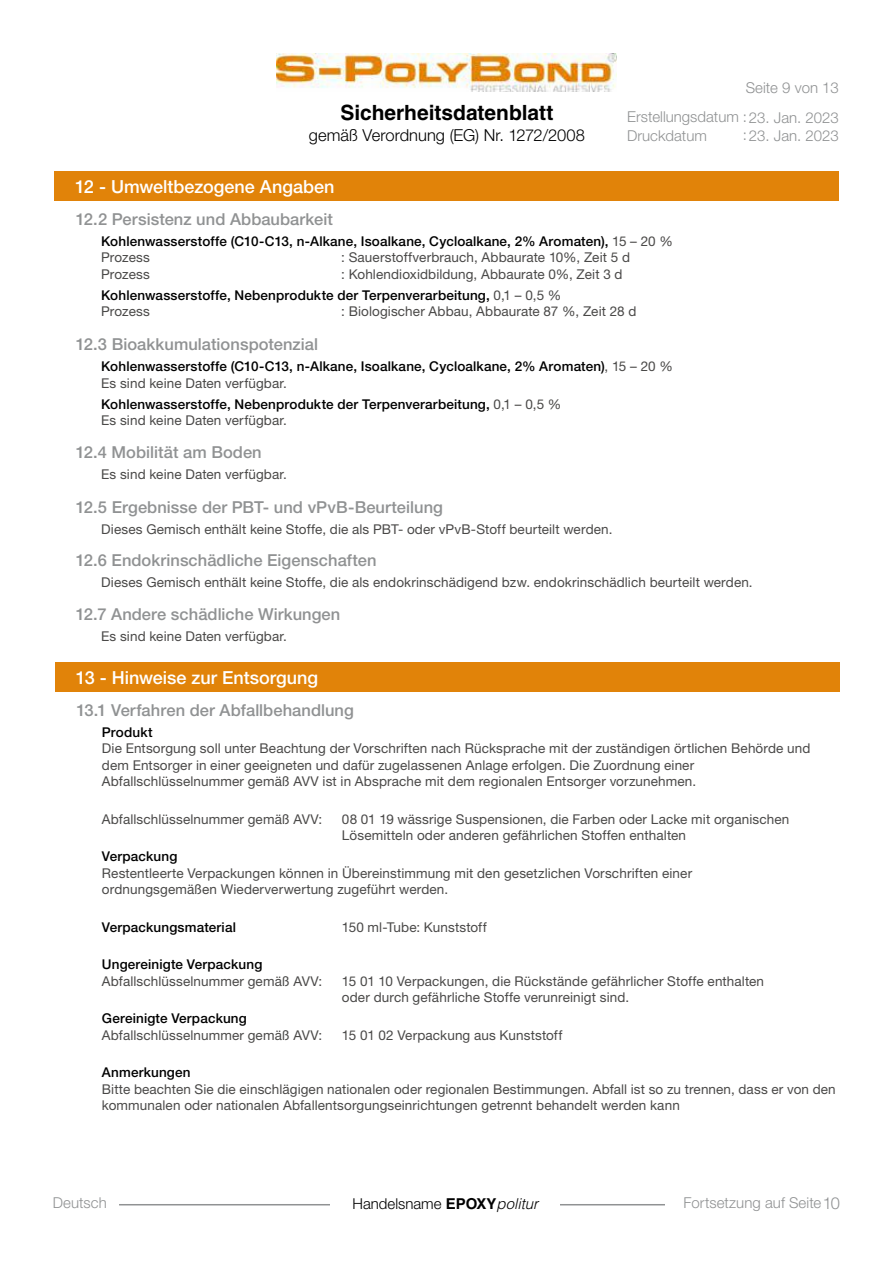
<style>
.page{position:relative;width:893px;height:1263px;background:#fff}
.page>*{position:absolute;margin:0;border:0;box-sizing:border-box;transform-origin:0 0}
.t1{font:700 21px "Helvetica LT Std";color:#000}
.t2{font:500 18px "Helvetica Neue LT Std";color:#fff}
.t3{font:500 16.5px "Helvetica Neue LT Std";letter-spacing:.005em;color:#909293}
.t4{font:300 16.5px "Helvetica Neue LT Std";color:#000}
.t5{font:300 15px/29.5px "Helvetica Neue LT Std";color:#909293;text-align:right}
.t6{font:300 15px "Helvetica Neue LT Std";color:#000}
.t7{font:13.5px/16.5px "Helvetica Neue LT Std";letter-spacing:.01em;color:#4a4948}
.t8{font:500 13.5px/16.5px "Helvetica Neue LT Std";letter-spacing:.01em;color:#000}
.s1{font-weight:400;color:#4a4948}
.s2{font-family:"Helvetica LT Std";font-weight:700}
.s3{font-family:"Helvetica LT Std";font-style:italic}
.s4{font-size:16.5px}
</style>
<div class="page">
<img style="left:276px;top:53px;width:341px;height:39px">
<hr style="left:119px;top:1204px;width:720px;height:1px;background:#909293">
<div style="left:331px;top:1198px;width:229px;height:30px;background:#fff"></div>
<div style="left:666px;top:1198px;width:173px;height:20px;background:#fff"></div>
<div style="left:54px;top:172px;width:785px;height:29px;background:#e18309"></div>
<div style="left:55px;top:662px;width:785px;height:30px;background:#e18309"></div>
<h1 class="t1" style="left:340px;top:100px;width:215px">Sicherheitsdatenblatt</h1>
<p class="t4" style="left:309px;top:125px;width:278px">gemäß Verordnung (EG) Nr. 1272/2008</p>
<h2 class="t2" style="left:75px;top:176px;width:261px">12 - Umweltbezogene Angaben</h2>
<p class="t5" style="left:627px;top:72px;width:213px">Seite 9 von 13<br>Erstellungsdatum :23. Jan. 2023</p>
<p class="t5" style="left:627px;top:120px;width:81px">Druckdatum</p>
<p class="t5" style="left:743px;top:120px;width:98px">:23. Jan. 2023</p>
<p class="t3" style="left:76px;top:209px;width:259px">12.2 Persistenz und Abbaubarkeit</p>
<p class="t8" style="left:101px;top:233px;width:573px">Kohlenwasserstoffe (C10-C13, n-Alkane, Isoalkane, Cycloalkane, 2% Aromaten), <span class="s1">15 – 20 %<br>Prozess</span></p>
<p class="t7" style="left:341px;top:249px;width:290px">: Sauerstoffverbrauch, Abbaurate 10%, Zeit 5 d</p>
<p class="t8" style="left:101px;top:263px;width:523px;line-height:21px;text-indent:240px"><span class="s1">: Kohlendioxidbildung, Abbaurate 0%, Zeit 3 d<br></span>Kohlenwasserstoffe, Nebenprodukte der Terpenverarbeitung, <span class="s1">0,1 – 0,5 %</span></p>
<p class="t7" style="left:101px;top:303px;width:50px">Prozess</p>
<p class="t7" style="left:341px;top:303px;width:297px">: Biologischer Abbau, Abbaurate 87 %, Zeit 28 d</p>
<p class="t7" style="left:101px;top:266px;width:50px">Prozess</p>
<p class="t3" style="left:76px;top:335px;width:244px">12.3 Bioakkumulationspotenzial</p>
<p class="t8" style="left:101px;top:358px;width:573px">Kohlenwasserstoffe (C10-C13, n-Alkane, Isoalkane, Cycloalkane, 2% Aromaten)<span class="s1">, 15 – 20 %<br>Es sind keine Daten verfügbar.</span></p>
<p class="t8" style="left:101px;top:396px;width:462px">Kohlenwasserstoffe, Nebenprodukte der Terpenverarbeitung, <span class="s1">0,1 – 0,5 %<br>Es sind keine Daten verfügbar.</span></p>
<p class="t3" style="left:76px;top:443px;width:188px">12.4 Mobilität am Boden</p>
<p class="t7" style="left:101px;top:466px;width:187px">Es sind keine Daten verfügbar.</p>
<p class="t3" style="left:76px;top:497px;width:369px">12.5 Ergebnisse der PBT- und vPvB-Beurteilung</p>
<p class="t7" style="left:101px;top:521px;width:513px">Dieses Gemisch enthält keine Stoffe, die als PBT- oder vPvB-Stoff beurteilt werden.</p>
<p class="t3" style="left:76px;top:550px;width:302px">12.6 Endokrinschädliche Eigenschaften</p>
<p class="t7" style="left:101px;top:574px;width:653px">Dieses Gemisch enthält keine Stoffe, die als endokrinschädigend bzw. endokrinschädlich beurteilt werden.</p>
<p class="t3" style="left:76px;top:604px;width:266px">12.7 Andere schädliche Wirkungen</p>
<p class="t7" style="left:101px;top:628px;width:187px">Es sind keine Daten verfügbar.</p>
<h2 class="t2" style="left:76px;top:667px;width:244px">13 - Hinweise zur Entsorgung</h2>
<p class="t3" style="left:76px;top:700px;width:279px">13.1 Verfahren der Abfallbehandlung</p>
<p class="t8" style="left:102px;top:723px;width:52px">Produkt</p>
<p class="t7" style="left:102px;top:740px;width:710px">Die Entsorgung soll unter Beachtung der Vorschriften nach Rücksprache mit der zuständigen örtlichen Behörde und dem Entsorger in einer geeigneten und dafür zugelassenen Anlage erfolgen. Die Zuordnung einer<br>Abfallschlüsselnummer gemäß AVV ist in Absprache mit dem regionalen Entsorger vorzunehmen.</p>
<p class="t7" style="left:102px;top:810px;width:222px">Abfallschlüsselnummer gemäß AVV:</p>
<p class="t7" style="left:342px;top:810px;width:449px">08 01 19 wässrige Suspensionen, die Farben oder Lacke mit organischen<br>Lösemitteln oder anderen gefährlichen Stoffen enthalten</p>
<p class="t8" style="left:102px;top:848px;width:77px">Verpackung</p>
<p class="t7" style="left:102px;top:864px;width:592px">Restentleerte Verpackungen können in Übereinstimmung mit den gesetzlichen Vorschriften einer ordnungsgemäßen Wiederverwertung zugeführt werden.</p>
<p class="t8" style="left:102px;top:918px;width:136px">Verpackungsmaterial</p>
<p class="t7" style="left:342px;top:918px;width:146px">150 ml-Tube: Kunststoff</p>
<p class="t8" style="left:102px;top:956px;width:162px">Ungereinigte Verpackung</p>
<p class="t7" style="left:102px;top:972px;width:222px">Abfallschlüsselnummer gemäß AVV:</p>
<p class="t7" style="left:342px;top:972px;width:424px">15 01 10 Verpackungen, die Rückstände gefährlicher Stoffe enthalten oder durch gefährliche Stoffe verunreinigt sind.</p>
<p class="t8" style="left:102px;top:1010px;width:146px">Gereinigte Verpackung</p>
<p class="t7" style="left:102px;top:1026px;width:222px">Abfallschlüsselnummer gemäß AVV:</p>
<p class="t7" style="left:342px;top:1026px;width:222px">15 01 02 Verpackung aus Kunststoff</p>
<p class="t8" style="left:102px;top:1064px;width:90px">Anmerkungen</p>
<p class="t7" style="left:102px;top:1080px;width:735px">Bitte beachten Sie die einschlägigen nationalen oder regionalen Bestimmungen. Abfall ist so zu trennen, dass er von den kommunalen oder nationalen Abfallentsorgungseinrichtungen getrennt behandelt werden kann</p>
<p class="t5" style="left:53px;top:1188px;width:56px">Deutsch</p>
<p class="t6" style="left:353px;top:1194px;width:187px">Handelsname <span class="s2">EPOXY</span><span class="s3">politur</span></p>
<p class="t5" style="left:683px;top:1188px;width:158px">Fortsetzung auf Seite<span class="s4">10</span></p>
</div>
